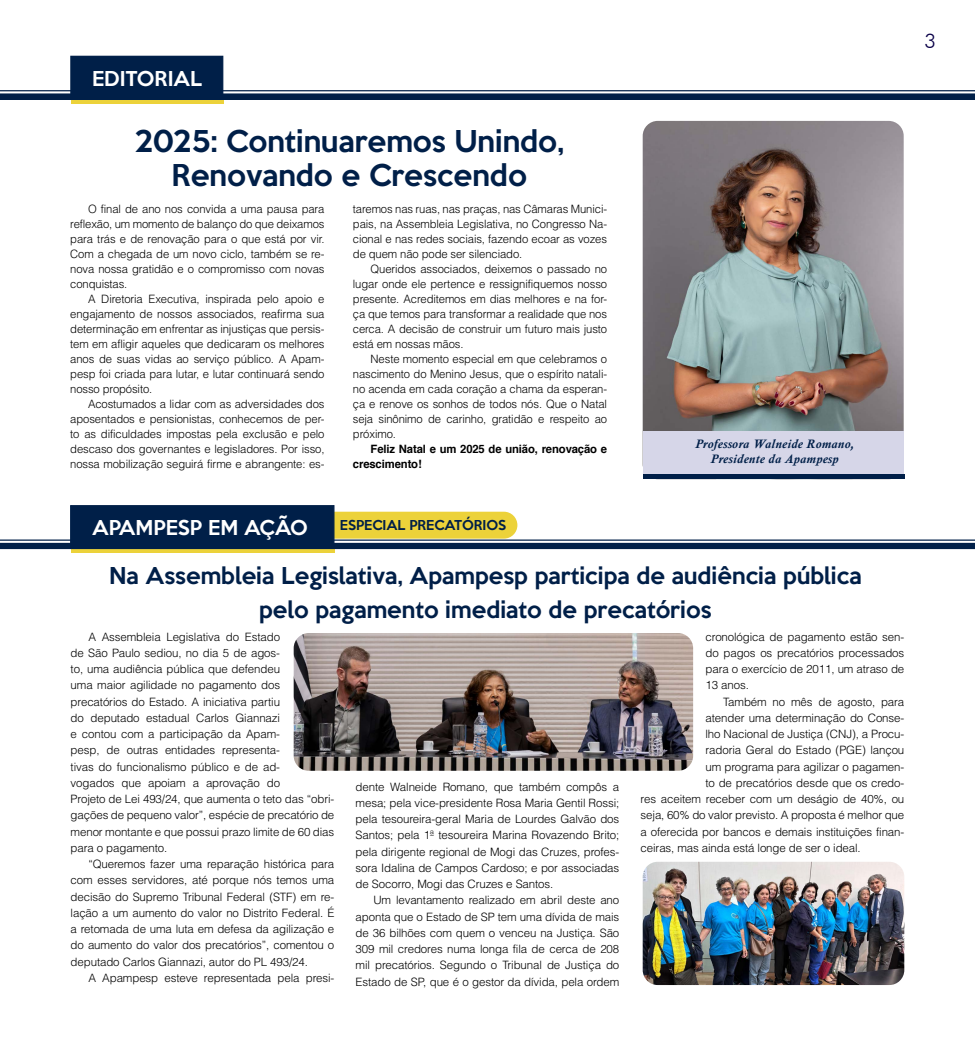
<style>
.page{position:relative;width:975px;height:1063px;background:#fff}
.page>*{position:absolute;margin:0;border:0;box-sizing:border-box;transform-origin:0 0}
.t1{font:500 27.5px/33.8px "Keep Calm";color:#001f48;text-align:center}
.t2{font:500 21.25px/33.8px "Keep Calm";color:#001f48;text-align:center}
.t3{font:300 20px "Futura BT";color:#0a0048}
.t4{font:500 18.75px "Keep Calm";color:#fff}
.t5{font:italic 700 12.5px/15px "Calisto";letter-spacing:.025em;color:#001f48;text-align:center}
.t6{font:500 12.5px "Keep Calm";color:#001f48}
.t7{font:300 11.5px/16.2px "Helvetica";letter-spacing:-.01em;color:#000;text-align:justify}
.t8{font:700 11.5px/15px "Helvetica";letter-spacing:-.01em;color:#000}
</style>
<div class="page">
<hr style="left:0;top:90px;width:974px;height:1px;background:#001f48">
<div style="left:71px;top:97px;width:152px;height:7px;background:#ecd23a"></div>
<svg style="left:0;top:93px;width:974px;height:7px;background:#0f2c52"></svg>
<div style="left:70px;top:56px;width:153px;height:41px;background:#001f48"></div>
<img style="left:642px;top:121px;width:261px;height:354px">
<div style="left:642px;top:431px;width:261px;height:43px;background:#d6d6e8"></div>
<hr style="left:642px;top:475px;width:262px;height:4px;background:#001f48">
<div style="left:301px;top:512px;width:216px;height:27px;background:#ecd23a;border-radius:13px"></div>
<hr style="left:0;top:540px;width:974px;height:1px;background:#001f48">
<div style="left:70px;top:505px;width:264px;height:42px;background:#001f48;border:1px solid #001f48"></div>
<img style="left:294px;top:633px;width:399px;height:138px">
<svg style="left:71px;top:549px;width:263px;height:3px"></svg>
<div style="left:0;top:543px;width:974px;height:6px;background:#001f48"></div>
<img style="left:642px;top:862px;width:262px;height:123px">
<h3 class="t4" style="left:92px;top:62px;width:111px">EDITORIAL</h3>
<h1 class="t1" style="left:134px;top:122px;width:431px">2025: Continuaremos Unindo,<br>Renovando e Crescendo</h1>
<p class="t7" style="left:70px;top:201px;width:256px;line-height:15px;text-indent:18px">O final de ano nos convida a uma pausa para reflexão, um momento de balanço do que deixamos para trás e de renovação para o que está por vir.<br>Com a chegada de um novo ciclo, também se re&shy;nova nossa gratidão e o compromisso com novas conquistas.</p>
<p class="t7" style="left:70px;top:291px;width:256px;line-height:15px;text-indent:18px">A Diretoria Executiva, inspirada pelo apoio e engajamento de nossos associados, reafirma sua determinação em enfrentar as injustiças que persis&shy;tem em afligir aqueles que dedicaram os melhores anos de suas vidas ao serviço público. A Apam&shy;pesp foi criada para lutar, e lutar continuará sendo nosso propósito.</p>
<p class="t7" style="left:70px;top:396px;width:256px;line-height:15px;text-indent:18px">Acostumados a lidar com as adversidades dos aposentados e pensionistas, conhecemos de per&shy;to as dificuldades impostas pela exclusão e pelo descaso dos governantes e legisladores. Por isso, nossa mobilização seguirá firme e abrangente: es-</p>
<p class="t7" style="left:353px;top:201px;width:256px;line-height:15px">taremos nas ruas, nas praças, nas Câmaras Munici&shy;pais, na Assembleia Legislativa, no Congresso Na&shy;cional e nas redes sociais, fazendo ecoar as vozes de quem não pode ser silenciado.</p>
<p class="t7" style="left:353px;top:261px;width:256px;line-height:15px;text-indent:18px">Queridos associados, deixemos o passado no lugar onde ele pertence e ressignifiquemos nosso presente. Acreditemos em dias melhores e na for&shy;ça que temos para transformar a realidade que nos cerca. A decisão de construir um futuro mais justo está em nossas mãos.</p>
<p class="t7" style="left:353px;top:351px;width:256px;line-height:15px;text-indent:18px">Neste momento especial em que celebramos o nascimento do Menino Jesus, que o espírito natali&shy;no acenda em cada coração a chama da esperan&shy;ça e renove os sonhos de todos nós. Que o Natal seja sinônimo de carinho, gratidão e respeito ao próximo.</p>
<p class="t8" style="left:353px;top:441px;width:256px;text-indent:18px">Feliz Natal e um 2025 de união, renovação e crescimento!</p>
<p class="t5" style="left:695px;top:437px;width:160px">Professora Walneide Romano,<br>Presidente da Apampesp</p>
<h3 class="t4" style="left:92px;top:512px;width:217px">APAMPESP EM AÇÃO</h3>
<h2 class="t2" style="left:109px;top:557px;width:754px">Na Assembleia Legislativa, Apampesp participa de audiência pública pelo pagamento imediato de precatórios</h2>
<p class="t6" style="left:340px;top:514px;width:168px">ESPECIAL PRECATÓRIOS</p>
<p class="t7" style="left:71px;top:628px;width:265px;text-align:left;text-indent:18px">A Assembleia Legislativa do Estado<br>de São Paulo sediou, no dia 5 de agos-<br>to, uma audiência pública que defendeu<br>uma maior agilidade no pagamento dos precatórios do Estado. A iniciativa partiu<br>do deputado estadual Carlos Giannazi<br>e contou com a participação da Apam-<br>pesp, de outras entidades representa-<br>tivas do funcionalismo público e de ad-<br>vogados que apoiam a aprovação do<br>Projeto de Lei 493/24, que aumenta o teto das “obri&shy;gações de pequeno valor”, espécie de precatório de menor montante e que possui prazo limite de 60 dias para o pagamento.</p>
<p class="t7" style="left:71px;top:856px;width:265px;text-indent:18px">“Queremos fazer uma reparação histórica para com esses servidores, até porque nós temos uma decisão do Supremo Tribunal Federal (STF) em re&shy;lação a um aumento do valor no Distrito Federal. É a retomada de uma luta em defesa da agilização e do aumento do valor dos precatórios”, comentou o deputado Carlos Giannazi, autor do PL 493/24.</p>
<p class="t7" style="left:88px;top:969px;width:247px">A Apampesp esteve representada pela presi-</p>
<p class="t7" style="left:355px;top:778px;width:265px">dente Walneide Romano, que também compôs a mesa; pela vice-presidente Rosa Maria Gentil Rossi; pela tesoureira-geral Maria de Lourdes Galvão dos Santos; pela 1ª tesoureira Marina Rovazendo Brito; pela dirigente regional de Mogi das Cruzes, profes&shy;sora Idalina de Campos Cardoso; e por associadas de Socorro, Mogi das Cruzes e Santos.</p>
<p class="t7" style="left:355px;top:892px;width:265px;text-indent:18px">Um levantamento realizado em abril deste ano aponta que o Estado de SP tem uma dívida de mais de 36 bilhões com quem o venceu na Justiça. São 309 mil credores numa longa fila de cerca de 208 mil precatórios. Segundo o Tribunal de Justiça do Estado de SP, que é o gestor da dívida, pela ordem</p>
<p class="t7" style="left:705px;top:628px;width:200px">cronológica de pagamento estão sen&shy;do pagos os precatórios processados para o exercício de 2011, um atraso de 13 anos.</p>
<p class="t7" style="left:723px;top:693px;width:182px">Também no mês de agosto, para</p>
<p class="t7" style="left:705px;top:709px;width:200px">atender uma determinação do Conse-</p>
<p class="t7" style="left:705px;top:726px;width:200px">lho Nacional de Justiça (CNJ), a Procu-</p>
<p class="t7" style="left:705px;top:742px;width:200px">radoria Geral do Estado (PGE) lançou</p>
<p class="t7" style="left:705px;top:758px;width:200px">um programa para agilizar o pagamen-</p>
<p class="t7" style="left:705px;top:774px;width:200px">to de precatórios desde que os credo-</p>
<p class="t7" style="left:640px;top:791px;width:265px">res aceitem receber com um deságio de 40%, ou</p>
<p class="t7" style="left:640px;top:807px;width:265px">seja, 60% do valor previsto. A proposta é melhor que</p>
<p class="t7" style="left:640px;top:823px;width:265px">a oferecida por bancos e demais instituições finan-</p>
<p class="t7" style="left:640px;top:839px;width:222px">ceiras, mas ainda está longe de ser o ideal.</p>
<h3 class="t3" style="left:924px;top:29px;width:13px">3</h3>
</div>
